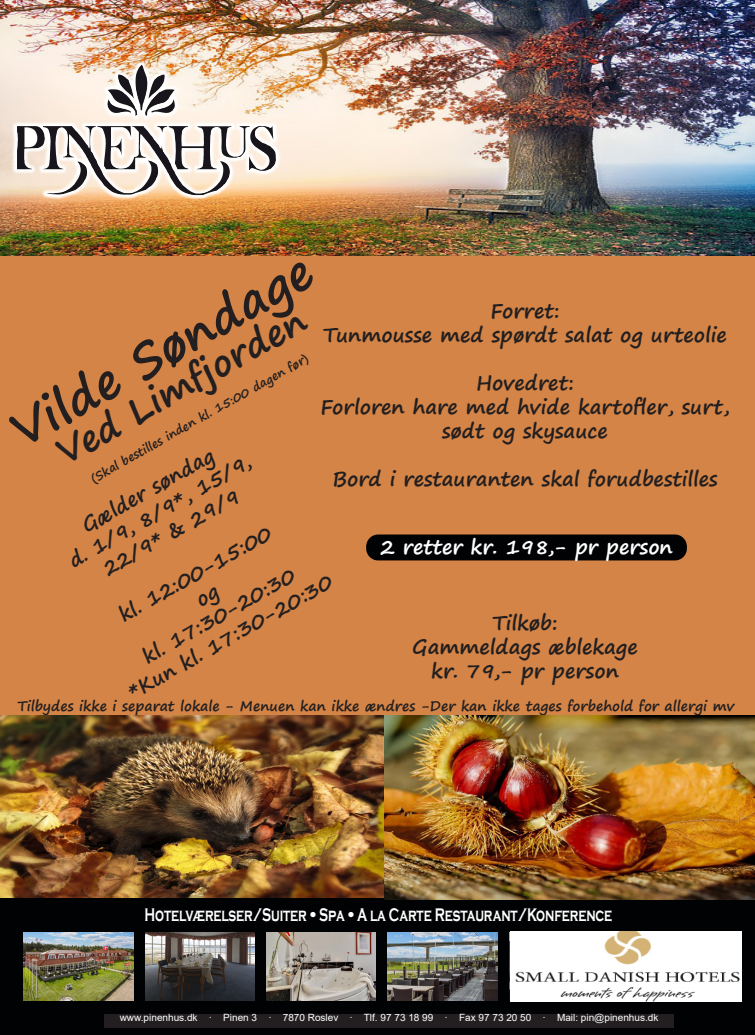
<style>
.page{position:relative;width:755px;height:1035px;background:#fff}
.page>*{position:absolute;margin:0;border:0;box-sizing:border-box;transform-origin:0 0}
.t1{font:700 48px "Segoe Print";color:#231f20}
.t2{font:700 36px "Segoe Print";color:#231f20}
.t3{font:700 20px/24px "Segoe Print";color:#231f20;text-align:center}
.t4{font:700 20px "Segoe Print";color:#fff}
.brødtekst{font:700 18.8px "Copperplate Gothic";letter-spacing:-.01em;color:#fff;scale:.67 1}
.t5{font:700 14px "Segoe Print";color:#231f20}
.t6{font:700 12px "Segoe Print";color:#231f20}
.t7{font:10px "Arial";color:#fff}
</style>
<div class="page">
<div style="left:1px;top:897px;width:753px;height:138px;background:#010203"></div>
<img style="left:24px;top:933px;width:109px;height:67px">
<img style="left:145px;top:933px;width:109px;height:67px">
<img style="left:266px;top:933px;width:109px;height:67px">
<img style="left:387px;top:933px;width:110px;height:67px">
<div style="left:104px;top:1013px;width:569px;height:14px;background:#231f20"></div>
<img style="left:510px;top:931px;width:231px;height:70px">
<div style="left:0;top:255px;width:754px;height:461px;background:#d48446"></div>
<div style="left:366px;top:534px;width:320px;height:26px;background:#010203;border-radius:12px"></div>
<img style="left:0;top:716px;width:384px;height:181px">
<img style="left:0;top:0;width:754px;height:255px">
<svg style="left:12px;top:60px;width:269px;height:140px;background:#dfcdbc"></svg>
<img style="left:105px;top:65px;width:172px;height:106px">
<img style="left:384px;top:716px;width:370px;height:183px">
<p class="t1" style="left:-8px;top:394px;width:340px;rotate:-29deg">Vilde Søndage</p>
<p class="t3" style="left:490px;top:298px;width:71px">Forret:</p>
<p class="t3" style="left:323px;top:322px;width:405px">Tunmousse med spørdt salat og urteolie</p>
<p class="t3" style="left:476px;top:370px;width:99px">Hovedret:</p>
<p class="t3" style="left:320px;top:394px;width:410px">Forloren hare med hvide kartofler, surt,</p>
<p class="t3" style="left:442px;top:418px;width:167px">sødt og skysauce</p>
<p class="t3" style="left:332px;top:466px;width:386px">Bord i restauranten skal forudbestilles</p>
<p class="t2" style="left:42px;top:425px;width:282px;rotate:-29deg">Ved Limfjorden</p>
<p class="t6" style="left:86px;top:469px;width:249px;rotate:-29deg">(Skal bestilles inden kl. 15:00 dagen før)</p>
<p class="t3" style="left:77px;top:516px;width:150px;rotate:-30deg">Gælder søndag</p>
<p class="t3" style="left:64px;top:552px;width:207px;rotate:-30deg">d. 1/9, 8/9*, 15/9,<br>22/9* &amp; 29/9</p>
<p class="t3" style="left:114px;top:606px;width:173px;rotate:-30deg">kl. 12:00-15:00</p>
<p class="t4" style="left:380px;top:528px;width:294px">2 retter kr. 198,- pr person</p>
<p class="t3" style="left:100px;top:641px;width:232px;rotate:-30deg">og<br>kl. 17:30-20:30<br>*Kun kl. 17:30-20:30</p>
<p class="t3" style="left:492px;top:610px;width:67px">Tilkøb:</p>
<p class="t3" style="left:412px;top:634px;width:227px">Gammeldags æblekage</p>
<p class="t3" style="left:431px;top:658px;width:189px">kr. 79,- pr person</p>
<p class="t5" style="left:17px;top:693px;width:718px">Tilbydes ikke i separat lokale - Menuen kan ikke ændres -Der kan ikke tages forbehold for allergi mv</p>
<p class="brødtekst" style="left:144px;top:904px;width:699px">Hotelværelser/Suiter•Spa•A la Carte Restaurant/Konference</p>
<p class="t7" style="left:120px;top:1010px;width:540px">www.pinenhus.dk · Pinen 3 · 7870 Roslev · Tlf. 97 73 18 99 · Fax 97 73 20 50 · Mail: pin@pinenhus.dk</p>
</div>
